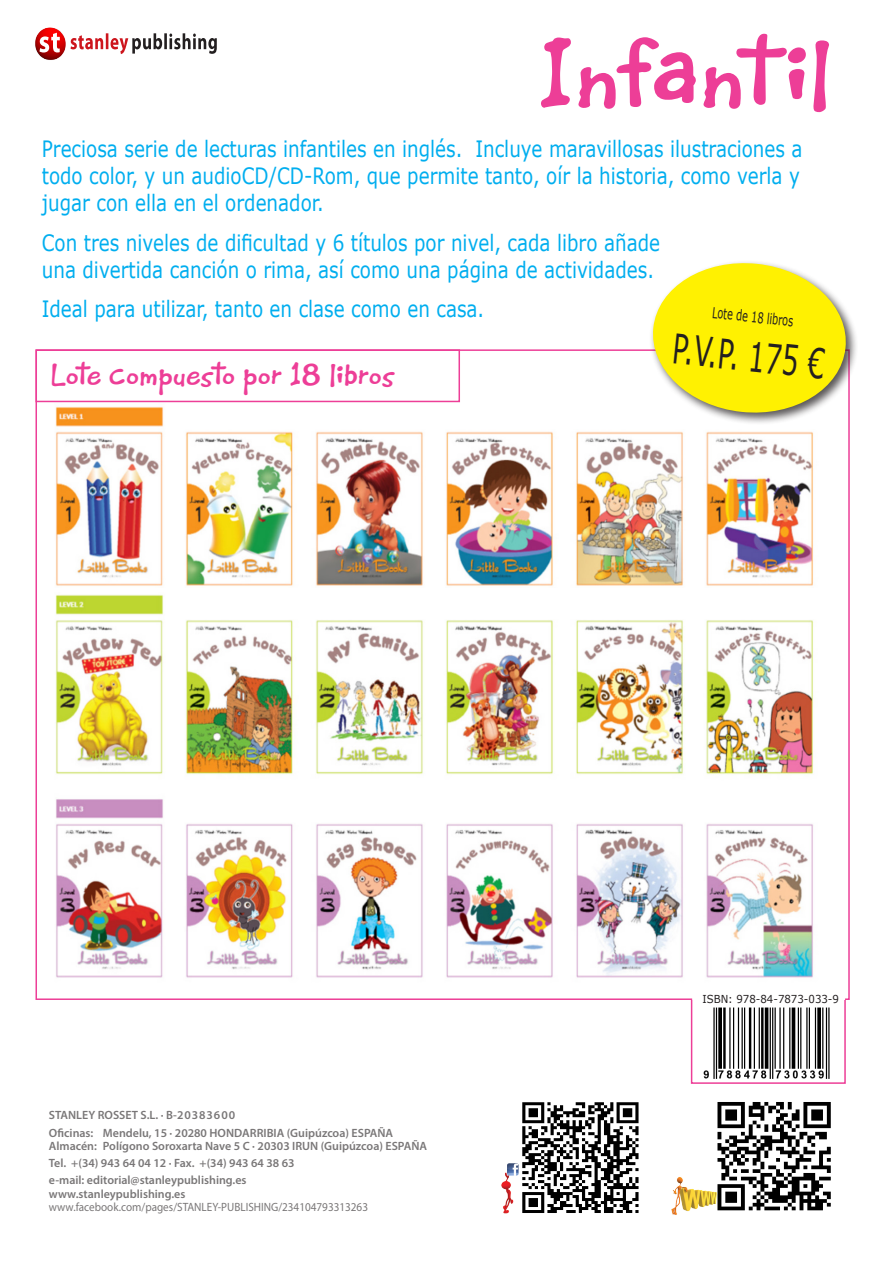
<style>
.page{position:relative;width:893px;height:1263px;background:#fff}
.page>*{position:absolute;margin:0;border:0;box-sizing:border-box;transform-origin:0 0}
.t1{font:800 88.5px "CAC Norm";letter-spacing:-.015em;color:#ed3e97;scale:1.19 1}
.t2{font:40.8px "Verdana";color:#231f20;scale:.64 1}
.t3{font:800 28.5px "CAC Norm";color:#ed3e97;scale:1.12 1}
.t4{font:22.5px/27px "Verdana";color:#00aeef;text-align:justify;scale:.82 1}
.t5{font:15px "Verdana";color:#231f20;scale:.64 1}
.t6{font:600 12px/17.7px "Myriad Pro";color:#231f20}
.t7{font:12px "Myriad Pro";color:#231f20;scale:.93 1}
.t8{font:10.95px "Verdana";color:#231f20;scale:.93 1}
</style>
<div class="page">
<img style="left:35px;top:27px;width:31px;height:33px">
<svg style="left:71px;top:33px;width:146px;height:21px"></svg>
<svg style="left:39px;top:33px;width:21px;height:20px"></svg>
<img style="left:522px;top:1102px;width:117px;height:111px">
<img style="left:501px;top:1172px;width:13px;height:41px">
<img style="left:717px;top:1102px;width:114px;height:109px">
<img style="left:671px;top:1174px;width:47px;height:41px">
<svg style="left:507px;top:1163px;width:12px;height:12px"></svg>
<div style="left:691px;top:999px;width:155px;height:85px;border:2px solid #ed3e97"></div>
<img style="left:703px;top:1007px;width:127px;height:72px">
<img style="left:35px;top:349px;width:815px;height:652px">
<div style="left:649px;top:259px;width:209px;height:166px;background:#231f20;opacity:.75"></div>
<svg style="left:649px;top:259px;width:201px;height:158px"></svg>
<p class="t1" style="left:539px;top:19px;width:247px">Infantil</p>
<p class="t4" style="left:42px;top:135px;width:929px">Preciosa serie de lecturas infantiles en inglés. Incluye maravillosas ilustraciones a todo color, y un audioCD/CD-Rom, que permite tanto, oír la historia, como verla y jugar con ella en el ordenador.</p>
<p class="t4" style="left:42px;top:229px;width:755px">Con tres niveles de dificultad y 6 títulos por nivel, cada libro añade una divertida canción o rima, así como una página de actividades.</p>
<p class="t4" style="left:42px;top:295px;width:541px">Ideal para utilizar, tanto en clase como en casa.</p>
<p class="t3" style="left:51px;top:357px;width:309px">Lote compuesto por 18 libros</p>
<p class="t5" style="left:713px;top:302px;width:129px;rotate:6deg">Lote de 18 libros</p>
<p class="t2" style="left:676px;top:320px;width:240px;rotate:6deg">P.V.P. 175 €</p>
<p class="t6" style="left:49px;top:1106px;width:346px">STANLEY ROSSET S.L. · B-20383600<br>Oficinas: Mendelu, 15 · 20280 HONDARRIBIA (Guipúzcoa) ESPAÑA</p>
<p class="t6" style="left:49px;top:1137px;width:380px;line-height:16.5px">Almacén: Polígono Soroxarta Nave 5 C · 20303 IRUN (Guipúzcoa) ESPAÑA<br>Tel. +(34) 943 64 04 12 · Fax. +(34) 943 64 38 63</p>
<p class="t6" style="left:49px;top:1173px;width:199px;line-height:13.5px">e-mail: editorial@stanleypublishing.es www.stanleypublishing.es</p>
<p class="t7" style="left:49px;top:1200px;width:345px">www.facebook.com/pages/STANLEY-PUBLISHING/234104793313263</p>
<p class="t8" style="left:702px;top:991px;width:148px">ISBN: 978-84-7873-033-9</p>
</div>
